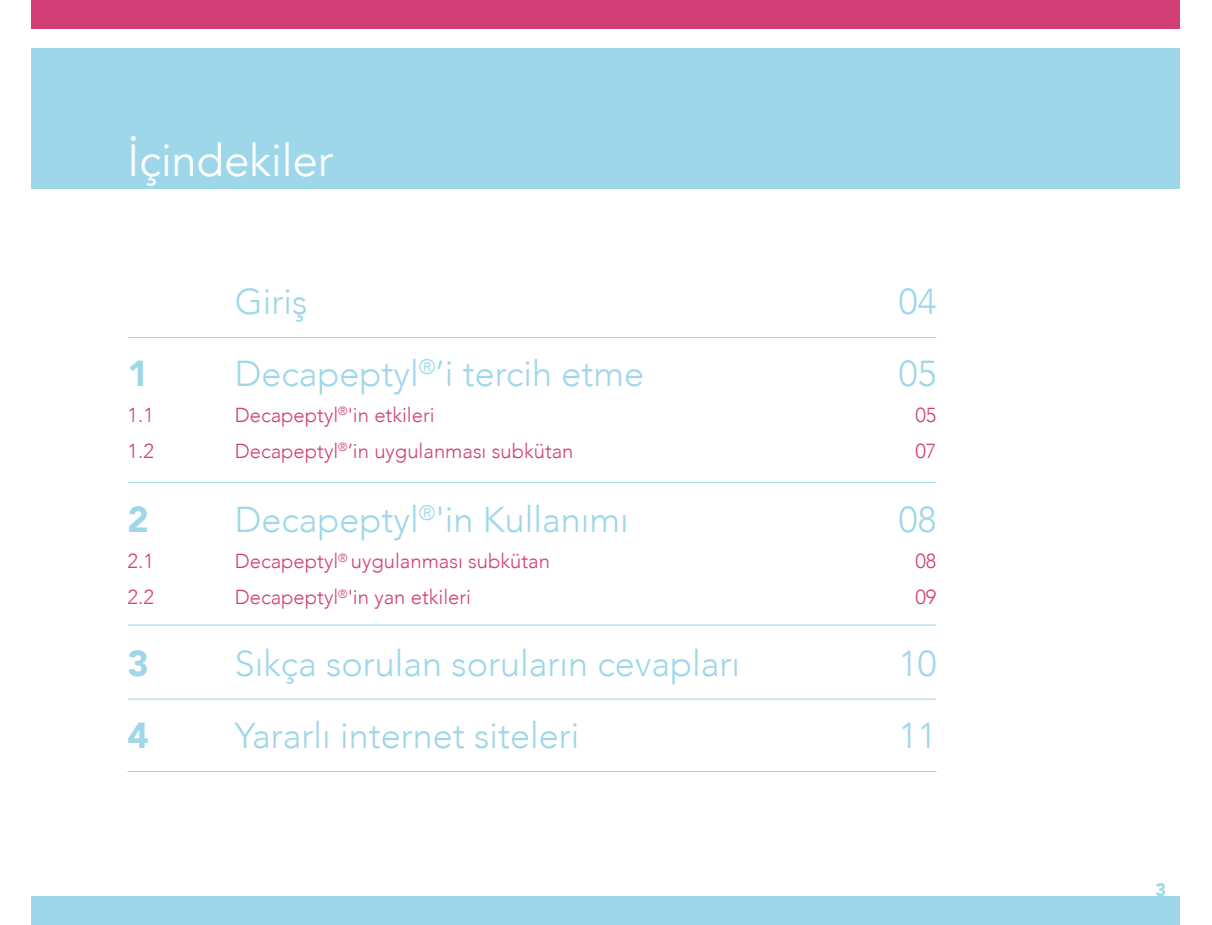
<style>
.page{position:relative;width:1212px;height:925px;background:#fff}
.page>*{position:absolute;margin:0;border:0;box-sizing:border-box;transform-origin:0 0}
.t1{font:45px "Avenir";color:#fff}
.t2{font:300 36px "Avenir";color:#9ed7e9}
.t3{font:900 36px/72px "Avenir";color:#9ed7e9}
.t4{font:300 20.25px/36px "Avenir";color:#d13f76}
.t5{font:900 18px "Avenir";color:#9ed7e9}
</style>
<div class="page">
<div style="left:32px;top:48px;width:1148px;height:140px;background:#9ed7e9"></div>
<div style="left:32px;top:0;width:1148px;height:29px;background:#d13f76"></div>
<div style="left:32px;top:896px;width:1148px;height:29px;background:#9ed7e9"></div>
<hr style="left:128px;top:337px;width:808px;height:1px;background:#9ed7e9">
<hr style="left:128px;top:482px;width:808px;height:1px;background:#9ed7e9">
<hr style="left:128px;top:624px;width:808px;height:2px;background:#9ed7e9">
<hr style="left:128px;top:698px;width:808px;height:2px;background:#9ed7e9">
<hr style="left:128px;top:771px;width:808px;height:1px;background:#9ed7e9">
<h1 class="t1" style="left:128px;top:133px;width:207px">İçindekiler</h1>
<h2 class="t3" style="left:128px;top:336px;width:23px">1</h2>
<p class="t4" style="left:128px;top:396px;width:28px">1.1<br>1.2</p>
<h2 class="t3" style="left:128px;top:482px;width:23px">2</h2>
<p class="t4" style="left:128px;top:543px;width:28px">2.1<br>2.2</p>
<h2 class="t3" style="left:128px;top:626px;width:23px">3<br>4</h2>
<h2 class="t2" style="left:235px;top:280px;width:74px">Giriş</h2>
<h2 class="t2" style="left:899px;top:280px;width:39px">04</h2>
<h2 class="t2" style="left:235px;top:352px;width:411px">Decapeptyl<sup>®</sup>’i tercih etme</h2>
<h2 class="t2" style="left:899px;top:352px;width:39px">05</h2>
<p class="t4" style="left:235px;top:396px;width:201px">Decapeptyl<sup>®</sup>'in etkileri</p>
<p class="t4" style="left:915px;top:396px;width:23px">05</p>
<p class="t4" style="left:235px;top:432px;width:340px">Decapeptyl<sup>®</sup>’in uygulanması subkütan</p>
<p class="t4" style="left:915px;top:432px;width:23px">07</p>
<h2 class="t2" style="left:235px;top:498px;width:396px">Decapeptyl<sup>®</sup>'in Kullanımı</h2>
<h2 class="t2" style="left:899px;top:498px;width:39px">08</h2>
<p class="t4" style="left:235px;top:543px;width:317px">Decapeptyl<sup>®</sup> uygulanması subkütan</p>
<p class="t4" style="left:915px;top:543px;width:23px">08</p>
<p class="t4" style="left:235px;top:579px;width:238px">Decapeptyl<sup>®</sup>'in yan etkileri</p>
<p class="t4" style="left:915px;top:579px;width:23px">09</p>
<h2 class="t2" style="left:235px;top:642px;width:507px">Sıkça sorulan soruların cevapları</h2>
<h2 class="t2" style="left:899px;top:642px;width:39px">10</h2>
<h2 class="t2" style="left:235px;top:714px;width:346px">Yararlı internet siteleri</h2>
<h2 class="t2" style="left:899px;top:714px;width:39px">11</h2>
<p class="t5" style="left:1155px;top:874px;width:12px">3</p>
</div>
